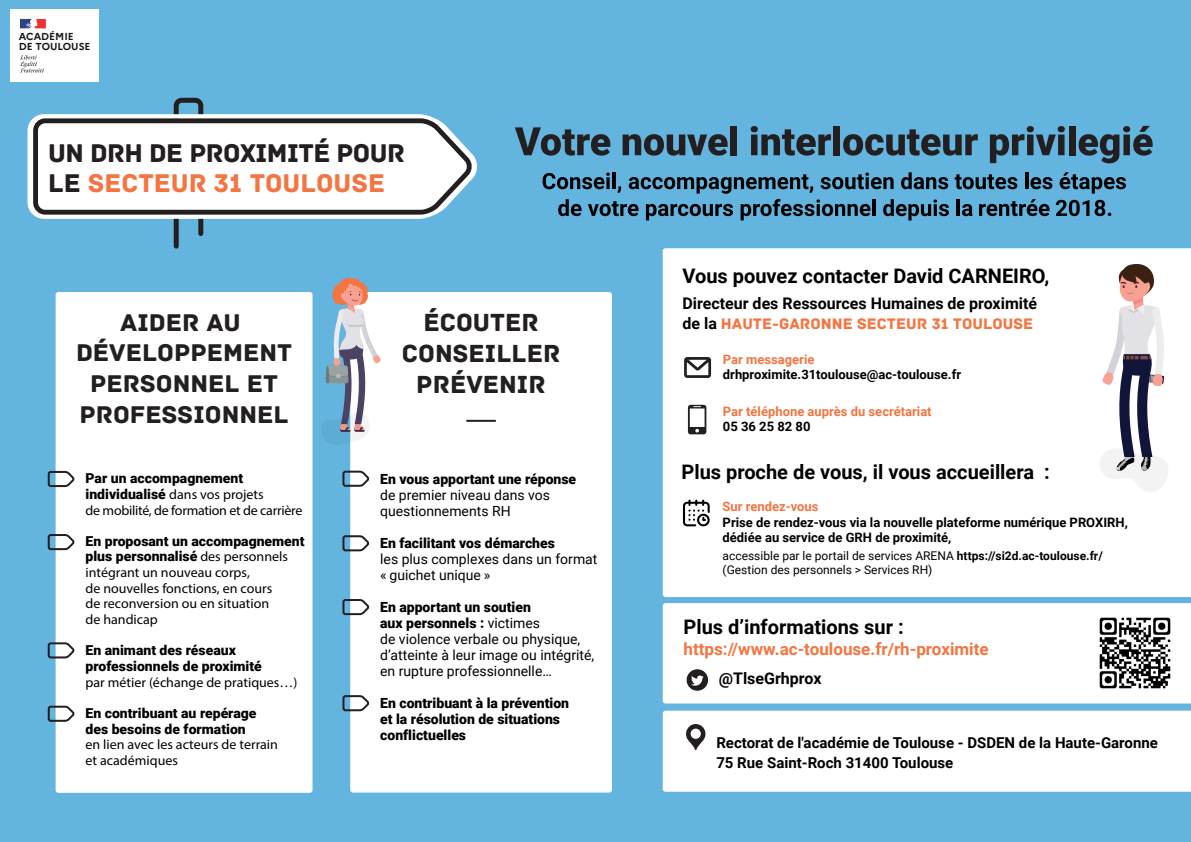
<style>
.page{position:relative;width:1191px;height:842px;background:#63b4df}
.page>*{position:absolute;margin:0;border:0;box-sizing:border-box;transform-origin:0 0}
.t1{font:27px/30.2px "Archive";letter-spacing:-.01em;color:#231f20}
.t2{font:26px/31.2px "Archive";color:#231f20;text-align:center}
.t3{font:25.5px/30.6px "Archive";color:#231f20;text-align:center}
.t4{font:700 20px "Roboto";color:#000001}
.t5{font:700 17px "Roboto";color:#f37542}
.t6{font:700 16px "Roboto";color:#000001}
.t7{font:16px "Archive";color:#f37542}
.t8{font:700 15px/20px "Roboto";color:#000001}
.t9{font:14px/16px "Roboto";color:#000001}
.t10{font:900 14px/16px "Roboto";color:#000001}
.t11{font:900 13.7px/15.7px "Roboto";color:#000001}
.t12{font:13.7px/15.7px "Myriad Pro";color:#000001}
.t13{font:13.7px/15.7px "Myriad Pro";letter-spacing:-.02em;color:#000001}
.t14{font:700 13px/15.6px "Roboto";color:#000001}
.t15{font:700 13px "Roboto";color:#f37542}
.t16{font:12px/14.4px "Roboto";color:#000001}
.t17{font:700 10.1px/10.2px "Marianne";color:#1a161a}
.s1{color:#f37542}
.s2{font-family:"Roboto";font-weight:700;color:#000001}
.s3{font-weight:700}
.s4{font-family:"Roboto";font-weight:900}
.s5{font-family:"Myriad Pro";font-weight:400}
.s6{font-weight:900}
</style>
<div class="page">
<div style="left:662px;top:603px;width:529px;height:100px;background:#fff"></div>
<img style="left:1090px;top:609px;width:89px;height:89px">
<svg style="left:686px;top:669px;width:22px;height:22px"></svg>
<svg style="left:691px;top:675px;width:12px;height:11px"></svg>
<svg style="left:173px;top:97px;width:31px;height:152px"></svg>
<svg style="left:27px;top:114px;width:402px;height:105px;background:#e7f3f9"></svg>
<svg style="left:31px;top:116px;width:446px;height:101px;background:#e1e4e5"></svg>
<div style="left:350px;top:292px;width:262px;height:501px;background:#fff;border-radius:3px"></div>
<hr style="left:466px;top:420px;width:30px;height:2px;background:#231f20">
<svg style="left:342px;top:470px;width:28px;height:18px"></svg>
<svg style="left:342px;top:534px;width:28px;height:18px"></svg>
<svg style="left:342px;top:598px;width:28px;height:18px"></svg>
<svg style="left:342px;top:694px;width:28px;height:18px"></svg>
<div style="left:56px;top:292px;width:256px;height:501px;background:#fff;border-radius:3px"></div>
<svg style="left:47px;top:470px;width:28px;height:18px"></svg>
<svg style="left:47px;top:533px;width:28px;height:18px"></svg>
<svg style="left:47px;top:641px;width:28px;height:18px"></svg>
<svg style="left:47px;top:705px;width:28px;height:18px"></svg>
<svg style="left:322px;top:277px;width:59px;height:168px"></svg>
<div style="left:662px;top:711px;width:529px;height:81px;background:#fff"></div>
<svg style="left:685px;top:723px;width:20px;height:27px"></svg>
<div style="left:662px;top:248px;width:529px;height:349px;background:#fff"></div>
<svg style="left:683px;top:500px;width:26px;height:26px"></svg>
<svg style="left:684px;top:357px;width:27px;height:21px"></svg>
<svg style="left:688px;top:405px;width:18px;height:29px"></svg>
<svg style="left:1099px;top:264px;width:69px;height:228px;background:#ccc7cc"></svg>
<svg style="left:515px;top:127px;width:95px;height:29px"></svg>
<svg style="left:622px;top:134px;width:105px;height:22px"></svg>
<div style="left:730px;top:126px;width:7px;height:29px;background:#231f20"></div>
<svg style="left:750px;top:126px;width:81px;height:30px"></svg>
<div style="left:833px;top:126px;width:7px;height:29px;background:#231f20"></div>
<svg style="left:843px;top:129px;width:135px;height:27px"></svg>
<svg style="left:990px;top:126px;width:74px;height:37px"></svg>
<div style="left:1068px;top:126px;width:7px;height:29px;background:#231f20"></div>
<svg style="left:1078px;top:126px;width:74px;height:37px"></svg>
<svg style="left:542px;top:172px;width:583px;height:49px"></svg>
<div style="left:11px;top:10px;width:88px;height:72px;background:#fff"></div>
<svg style="left:20px;top:55px;width:24px;height:17px"></svg>
<svg style="left:20px;top:19px;width:26px;height:9px"></svg>
<p class="t17" style="left:19px;top:31px;width:73px">ACADÉMIE<br>DE TOULOUSE</p>
<h1 class="t1" style="left:48px;top:138px;width:358px">UN DRH DE PROXIMITÉ POUR<br>LE <span class="s1">SECTEUR 31 TOULOUSE</span></h1>
<h3 class="t3" style="left:76px;top:307px;width:218px">AIDER AU<br>DÉVELOPPEMENT<br>PERSONNEL ET<br>PROFESSIONNEL</h3>
<h2 class="t2" style="left:402px;top:307px;width:160px">ÉCOUTER<br>CONSEILLER<br>PRÉVENIR</h2>
<h3 class="t4" style="left:682px;top:262px;width:368px">Vous pouvez contacter David CARNEIRO,</h3>
<p class="t6" style="left:682px;top:292px;width:356px">Directeur des Ressources Humaines de proximité</p>
<p class="t7" style="left:682px;top:314px;width:352px"><span class="s2">de la</span> HAUTE-GARONNE SECTEUR 31 TOULOUSE</p>
<p class="t15" style="left:723px;top:350px;width:93px">Par messagerie</p>
<p class="t14" style="left:723px;top:366px;width:240px">drhproximite.31toulouse@ac-toulouse.fr</p>
<p class="t15" style="left:723px;top:402px;width:210px">Par téléphone auprès du secrétariat</p>
<p class="t14" style="left:723px;top:418px;width:89px">05 36 25 82 80</p>
<h3 class="t4" style="left:681px;top:458px;width:370px">Plus proche de vous, il vous accueillera :</h3>
<p class="t15" style="left:722px;top:497px;width:97px">Sur rendez-vous</p>
<p class="t14" style="left:722px;top:514px;width:407px">Prise de rendez-vous via la nouvelle plateforme numérique PROXIRH, dédiée au service de GRH de proximité,</p>
<p class="t16" style="left:722px;top:548px;width:382px">accessible par le portail de services ARENA <span class="s3">https://si2d.ac-toulouse.fr/ </span>(Gestion des personnels &gt; Services RH)</p>
<p class="t11" style="left:86px;top:470px;width:159px">Par un accompagnement</p>
<p class="t13" style="left:86px;top:486px;width:218px"><span class="s4">individualisé</span> dans vos projets<br>de mobilité, de formation et de carrière</p>
<p class="t11" style="left:86px;top:533px;width:220px">En proposant un accompagnement plus personnalisé <span class="s5">des personnels</span></p>
<p class="t12" style="left:86px;top:564px;width:188px">intégrant un nouveau corps,<br>de nouvelles fonctions, en cours de reconversion ou en situation de handicap</p>
<p class="t11" style="left:86px;top:642px;width:178px">En animant des réseaux professionnels de proximité</p>
<p class="t12" style="left:86px;top:674px;width:213px">par métier (échange de pratiques…)</p>
<p class="t11" style="left:86px;top:705px;width:172px">En contribuant au repérage des besoins de formation</p>
<p class="t12" style="left:86px;top:737px;width:194px">en lien avec les acteurs de terrain et académiques</p>
<p class="t8" style="left:716px;top:732px;width:443px">Rectorat de l'académie de Toulouse - DSDEN de la Haute-Garonne<br>75 Rue Saint-Roch 31400 Toulouse</p>
<p class="t10" style="left:380px;top:471px;width:198px">En vous apportant une réponse</p>
<p class="t9" style="left:380px;top:487px;width:171px">de premier niveau dans vos questionnements RH</p>
<p class="t10" style="left:380px;top:535px;width:176px">En facilitant vos démarches</p>
<p class="t9" style="left:380px;top:551px;width:219px">les plus complexes dans un format « guichet unique »</p>
<p class="t9" style="left:380px;top:599px;width:216px"><span class="s6">En apportant un soutien<br>aux personnels :</span> victimes<br>de violence verbale ou physique, d’atteinte à leur image ou intégrité, en rupture professionnelle…</p>
<p class="t10" style="left:380px;top:695px;width:190px">En contribuant à la prévention et la résolution de situations conflictuelles</p>
<h3 class="t4" style="left:683px;top:613px;width:222px">Plus d’informations sur :</h3>
<p class="t5" style="left:683px;top:637px;width:307px">https://www.ac-toulouse.fr/rh-proximite</p>
<p class="t6" style="left:719px;top:667px;width:104px">@TlseGrhprox</p>
</div>
